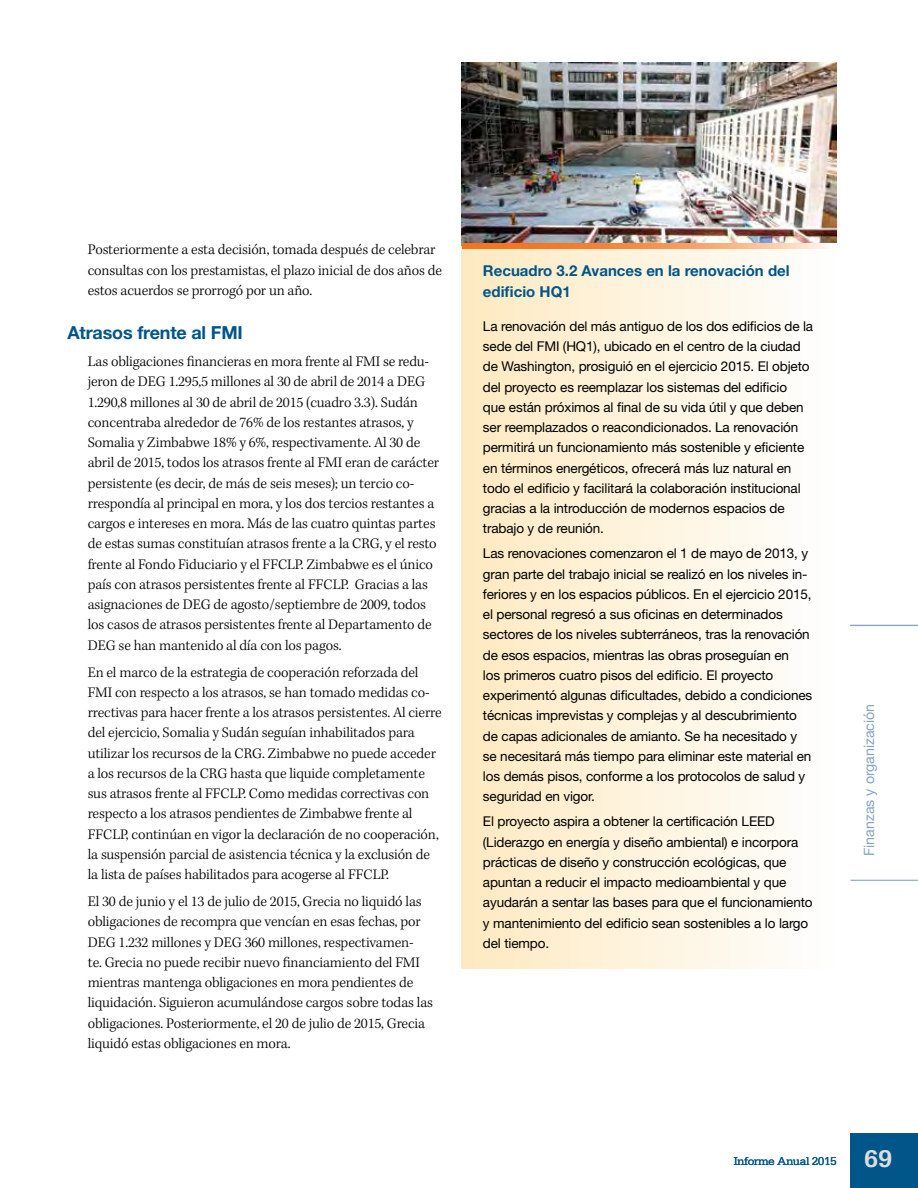
<style>
.page{position:relative;width:918px;height:1188px;background:#fff}
.page>*{position:absolute;margin:0;border:0;box-sizing:border-box;transform-origin:0 0}
.t1{font:700 25.5px "Serifa Std";color:#dcddde}
.t2{font:700 18px "Helvetica Neue LT Std";letter-spacing:-.01em;color:#005689}
.t3{font:300 15px/20.2px "Kepler Std";letter-spacing:-.01em;color:#000}
.t4{font:700 15px/21px "Helvetica Neue LT Std";color:#005689}
.t5{font:14.25px "Helvetica Neue LT Std";color:#87a4c5}
.t6{font:13.5px/20.2px "Helvetica Neue LT Std";letter-spacing:-.01em;color:#000}
.t7{font:12px "Serifa Std";letter-spacing:-.04em;color:#005689}
</style>
<div class="page">
<hr style="left:850px;top:880px;width:68px;height:1px;background:#87a4c5">
<img style="left:462px;top:62px;width:374px;height:181px">
<div style="left:850px;top:1133px;width:68px;height:55px;background:#005689"></div>
<hr style="left:850px;top:625px;width:68px;height:1px;background:#87a4c5">
<div style="left:462px;top:243px;width:375px;height:726px;background:linear-gradient(to right,#feeac1,#fefefe)"></div>
<svg style="left:462px;top:243px;width:375px;height:6px;background:#f79d61"></svg>
<p class="t3" style="left:88px;top:240px;width:356px">Posteriormente a esta decisión, tomada después de celebrar consultas con los prestamistas, el plazo inicial de dos años de estos acuerdos se prorrogó por un año.</p>
<p class="t2" style="left:68px;top:322px;width:177px">Atrasos frente al FMI</p>
<p class="t3" style="left:88px;top:352px;width:353px">Las obligaciones financieras en mora frente al FMI se redu&shy;jeron de DEG 1.295,5 millones al 30 de abril de 2014 a DEG 1.290,8 millones al 30 de abril de 2015 (cuadro 3.3). Sudán concentraba alrededor de 76% de los restantes atrasos, y Somalia y Zimbabwe 18% y 6%, respectivamente. Al 30 de abril de 2015, todos los atrasos frente al FMI eran de carácter persistente (es decir, de más de seis meses); un tercio co&shy;rrespondía al principal en mora, y los dos tercios restantes a cargos e intereses en mora. Más de las cuatro quintas partes de estas sumas constituían atrasos frente a la CRG, y el resto frente al Fondo Fiduciario y el FFCLP. Zimbabwe es el único país con atrasos persistentes frente al FFCLP. Gracias a las asignaciones de DEG de agosto/septiembre de 2009, todos los casos de atrasos persistentes frente al Departamento de DEG se han mantenido al día con los pagos.</p>
<p class="t3" style="left:88px;top:662px;width:355px">En el marco de la estrategia de cooperación reforzada del FMI con respecto a los atrasos, se han tomado medidas co&shy;rrectivas para hacer frente a los atrasos persistentes. Al cierre del ejercicio, Somalia y Sudán seguían inhabilitados para utilizar los recursos de la CRG. Zimbabwe no puede acceder a los recursos de la CRG hasta que liquide completamente sus atrasos frente al FFCLP. Como medidas correctivas con respecto a los atrasos pendientes de Zimbabwe frente al FFCLP, continúan en vigor la declaración de no cooperación, la suspensión parcial de asistencia técnica y la exclusión de la lista de países habilitados para acogerse al FFCLP.</p>
<p class="t3" style="left:88px;top:892px;width:347px">El 30 de junio y el 13 de julio de 2015, Grecia no liquidó las obligaciones de recompra que vencían en esas fechas, por DEG 1.232 millones y DEG 360 millones, respectivamen-<br>te. Grecia no puede recibir nuevo financiamiento del FMI mientras mantenga obligaciones en mora pendientes de liquidación. Siguieron acumulándose cargos sobre todas las obligaciones. Posteriormente, el 20 de julio de 2015, Grecia liquidó estas obligaciones en mora.</p>
<p class="t4" style="left:483px;top:260px;width:308px">Recuadro 3.2 Avances en la renovación del edificio HQ1</p>
<p class="t6" style="left:483px;top:316px;width:332px">La renovación del más antiguo de los dos edificios de la sede del FMI (HQ1), ubicado en el centro de la ciudad de Washington, prosiguió en el ejercicio 2015. El objeto del proyecto es reemplazar los sistemas del edificio<br>que están próximos al final de su vida útil y que deben ser reemplazados o reacondicionados. La renovación permitirá un funcionamiento más sostenible y eficiente en términos energéticos, ofrecerá más luz natural en todo el edificio y facilitará la colaboración institucional gracias a la introducción de modernos espacios de trabajo y de reunión.</p>
<p class="t6" style="left:483px;top:543px;width:331px">Las renovaciones comenzaron el 1 de mayo de 2013, y gran parte del trabajo inicial se realizó en los niveles in&shy;feriores y en los espacios públicos. En el ejercicio 2015, el personal regresó a sus oficinas en determinados sectores de los niveles subterráneos, tras la renovación de esos espacios, mientras las obras proseguían en<br>los primeros cuatro pisos del edificio. El proyecto experimentó algunas dificultades, debido a condiciones técnicas imprevistas y complejas y al descubrimiento de capas adicionales de amianto. Se ha necesitado y se necesitará más tiempo para eliminar este material en los demás pisos, conforme a los protocolos de salud y seguridad en vigor.</p>
<p class="t6" style="left:483px;top:811px;width:331px">El proyecto aspira a obtener la certificación LEED (Liderazgo en energía y diseño ambiental) e incorpora prácticas de diseño y construcción ecológicas, que apuntan a reducir el impacto medioambiental y que ayudarán a sentar las bases para que el funcionamiento y mantenimiento del edificio sean sostenibles a lo largo del tiempo.</p>
<p class="t5" style="left:861px;top:856px;width:154px;rotate:-90deg">Finanzas y organización</p>
<p class="t7" style="left:734px;top:1155px;width:105px">Informe Anual 2015</p>
<h1 class="t1" style="left:864px;top:1144px;width:30px">69</h1>
</div>
